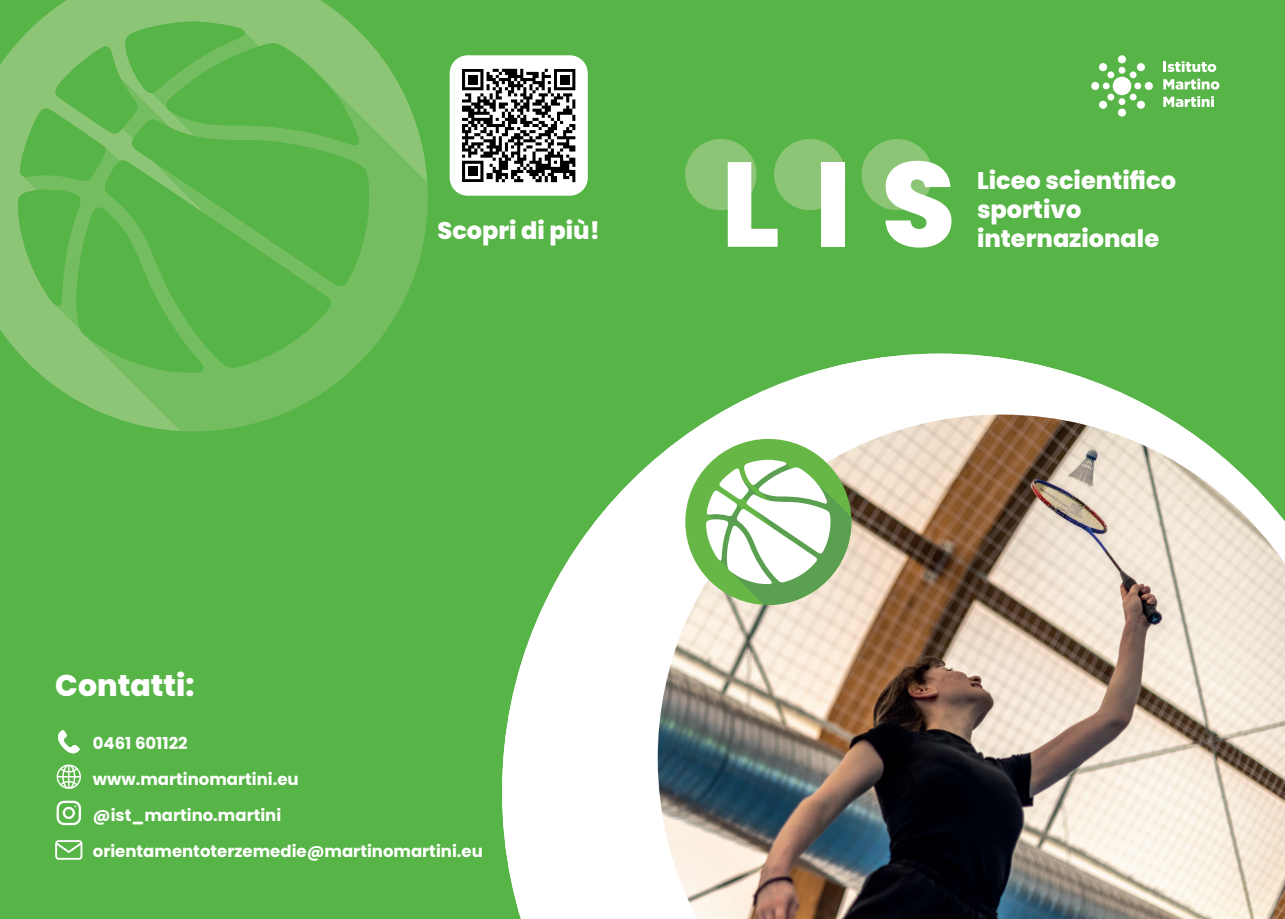
<style>
.page{position:relative;width:1285px;height:919px;background:#fff}
.page>*{position:absolute;margin:0;border:0;box-sizing:border-box;transform-origin:0 0}
.t1{font:800 120px "Poppins";color:#fff}
.t2{font:800 30px "Poppins";color:#fff}
.t3{font:800 24px/28.8px "Poppins";color:#fff}
.t4{font:700 16.5px/35.8px "Poppins";color:#fff}
</style>
<div class="page">
<div style="left:0;top:0;width:642px;height:918px;background:#57b447"></div>
<div style="left:629px;top:0;width:655px;height:918px;background:#57b447"></div>
<svg style="left:502px;top:353px;width:660px;height:565px;fill:#fff"></svg>
<img style="left:657px;top:414px;width:627px;height:504px">
<div style="left:685px;top:439px;width:166px;height:166px;background:#66b746;border-radius:50%"></div>
<svg style="left:705px;top:459px;width:146px;height:146px"></svg>
<svg style="left:449px;top:55px;width:138px;height:141px;background:#b1b2b1"></svg>
<svg style="left:462px;top:69px;width:113px;height:30px;background:#7f7f80"></svg>
<div style="left:560px;top:75px;width:9px;height:9px;background:#000001"></div>
<svg style="left:462px;top:161px;width:21px;height:21px"></svg>
<div style="left:468px;top:167px;width:9px;height:9px;background:#000001"></div>
<svg style="left:0;top:0;width:349px;height:351px;fill:#8dc577"></svg>
<svg style="left:38px;top:43px;width:390px;height:388px"></svg>
<svg style="left:17px;top:22px;width:353px;height:350px"></svg>
<div style="left:685px;top:139px;width:71px;height:71px;background:#8dc577;border-radius:50%"></div>
<div style="left:773px;top:139px;width:72px;height:71px;background:#8dc577;border-radius:50%"></div>
<div style="left:861px;top:139px;width:71px;height:71px;background:#8dc577;border-radius:50%"></div>
<svg style="left:58px;top:730px;width:22px;height:23px"></svg>
<svg style="left:57px;top:764px;width:24px;height:24px"></svg>
<svg style="left:55px;top:840px;width:27px;height:19px"></svg>
<svg style="left:57px;top:800px;width:24px;height:25px"></svg>
<div style="left:1112px;top:77px;width:18px;height:18px;background:#fff;border-radius:50%"></div>
<div style="left:1118px;top:67px;width:7px;height:7px;background:#fff;border-radius:50%"></div>
<div style="left:1117px;top:55px;width:8px;height:8px;background:#fff;border-radius:50%"></div>
<div style="left:1136px;top:63px;width:8px;height:8px;background:#fff;border-radius:50%"></div>
<div style="left:1144px;top:82px;width:8px;height:8px;background:#fff;border-radius:50%"></div>
<div style="left:1136px;top:101px;width:8px;height:8px;background:#fff;border-radius:50%"></div>
<svg style="left:1117px;top:108px;width:8px;height:9px"></svg>
<svg style="left:1098px;top:101px;width:8px;height:8px"></svg>
<svg style="left:1090px;top:82px;width:9px;height:8px"></svg>
<div style="left:1098px;top:63px;width:8px;height:8px;background:#fff;border-radius:50%"></div>
<div style="left:1129px;top:71px;width:7px;height:7px;background:#fff;border-radius:50%"></div>
<div style="left:1134px;top:82px;width:6px;height:7px;background:#fff;border-radius:50%"></div>
<div style="left:1129px;top:94px;width:7px;height:6px;background:#fff;border-radius:50%"></div>
<div style="left:1118px;top:98px;width:7px;height:7px;background:#fff;border-radius:50%"></div>
<svg style="left:1107px;top:94px;width:6px;height:6px"></svg>
<svg style="left:1102px;top:82px;width:7px;height:7px"></svg>
<div style="left:1107px;top:71px;width:6px;height:7px;background:#fff;border-radius:50%"></div>
<svg style="left:1163px;top:61px;width:52px;height:11px"></svg>
<svg style="left:1163px;top:79px;width:56px;height:11px"></svg>
<svg style="left:1163px;top:96px;width:50px;height:11px"></svg>
<h3 class="t3" style="left:437px;top:216px;width:164px">Scopri di più!</h3>
<h1 class="t1" style="left:721px;top:135px;width:236px">LIS</h1>
<h3 class="t3" style="left:976px;top:166px;width:200px">Liceo scientifico sportivo internazionale</h3>
<h2 class="t2" style="left:55px;top:668px;width:140px">Contatti:</h2>
<p class="t4" style="left:93px;top:725px;width:207px">0461 601122 www.martinomartini.eu</p>
<p class="t4" style="left:93px;top:796px;width:190px">@ist_martino.martini</p>
<p class="t4" style="left:93px;top:833px;width:391px">orientamentoterzemedie@martinomartini.eu</p>
</div>
